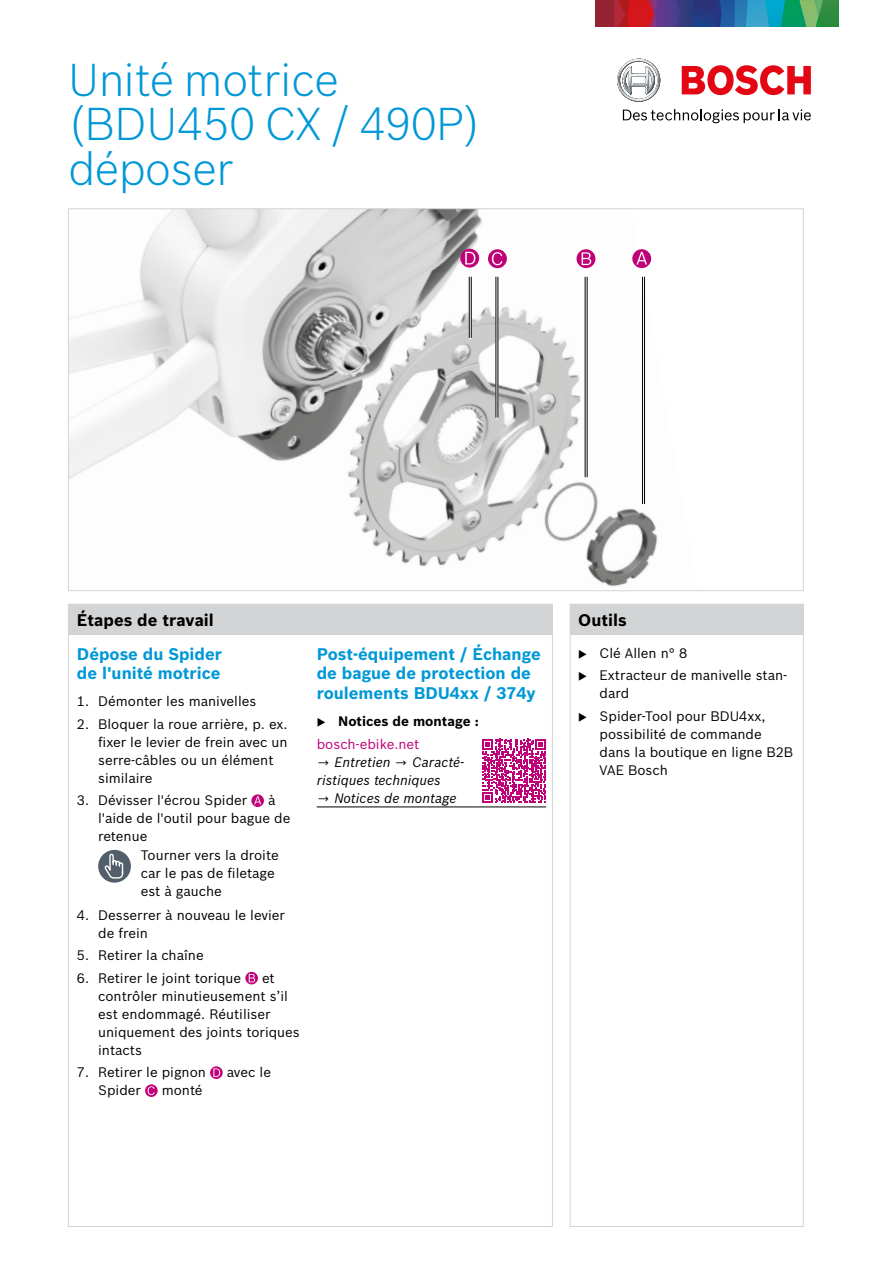
<style>
.page{position:relative;width:893px;height:1263px;background:#fff}
.page>*{position:absolute;margin:0;border:0;box-sizing:border-box;transform-origin:0 0}
.t1{font:300 45px/44.5px "Bosch Sans";color:#0098d7}
.t2{font:700 16.5px/19.5px "Bosch Sans";color:#0098d7}
.t3{font:700 16.5px "Bosch Sans";color:#000}
.t4{font:13.5px/18px "Bosch Sans";color:#000}
.t5{font:italic 13.5px/18px "Bosch Sans";color:#000}
.t6{font:700 13.5px "Bosch Sans";color:#000}
.t7{font:13.5px "Bosch Sans";color:#bf0078}
.s1{font-style:normal}
</style>
<div class="page">
<svg style="left:595px;top:0;width:243px;height:27px;background:#505f72"></svg>
<svg style="left:617px;top:59px;width:43px;height:43px"></svg>
<svg style="left:623px;top:109px;width:188px;height:14px"></svg>
<svg style="left:682px;top:65px;width:129px;height:30px"></svg>
<img style="left:70px;top:210px;width:588px;height:377px">
<svg style="left:632px;top:249px;width:19px;height:19px"></svg>
<svg style="left:636px;top:252px;width:11px;height:12px"></svg>
<svg style="left:577px;top:249px;width:18px;height:19px"></svg>
<svg style="left:582px;top:252px;width:9px;height:13px"></svg>
<svg style="left:488px;top:249px;width:19px;height:19px"></svg>
<svg style="left:492px;top:252px;width:10px;height:13px"></svg>
<svg style="left:460px;top:249px;width:19px;height:19px"></svg>
<svg style="left:465px;top:252px;width:10px;height:12px"></svg>
<div style="left:68px;top:604px;width:484px;height:31px;background:#d3d4d6"></div>
<div style="left:570px;top:604px;width:234px;height:31px;background:#d3d4d6"></div>
<hr style="left:642px;top:277px;width:3px;height:227px;background:#fff">
<hr style="left:644px;top:277px;width:1px;height:227px;background:#000">
<hr style="left:642px;top:277px;width:1px;height:227px;background:#000">
<hr style="left:585px;top:277px;width:3px;height:200px;background:#fff">
<hr style="left:587px;top:277px;width:1px;height:200px;background:#000">
<hr style="left:585px;top:277px;width:1px;height:200px;background:#000">
<hr style="left:495px;top:277px;width:3px;height:140px;background:#fff">
<hr style="left:497px;top:277px;width:1px;height:140px;background:#000">
<hr style="left:495px;top:277px;width:1px;height:140px;background:#000">
<hr style="left:469px;top:277px;width:3px;height:61px;background:#fff">
<hr style="left:471px;top:277px;width:1px;height:61px;background:#000">
<hr style="left:469px;top:277px;width:1px;height:61px;background:#000">
<svg style="left:251px;top:794px;width:13px;height:13px"></svg>
<svg style="left:254px;top:796px;width:7px;height:8px"></svg>
<div style="left:98px;top:850px;width:33px;height:33px;background:#525f6b;border-radius:50%"></div>
<svg style="left:104px;top:853px;width:20px;height:26px"></svg>
<svg style="left:245px;top:972px;width:13px;height:12px"></svg>
<svg style="left:249px;top:974px;width:6px;height:8px"></svg>
<svg style="left:210px;top:1066px;width:13px;height:13px"></svg>
<svg style="left:213px;top:1068px;width:7px;height:9px"></svg>
<svg style="left:145px;top:1084px;width:13px;height:13px"></svg>
<svg style="left:148px;top:1086px;width:7px;height:9px"></svg>
<hr style="left:317px;top:807px;width:157px;height:1px;background:#000">
<hr style="left:474px;top:807px;width:72px;height:1px;background:#000">
<svg style="left:482px;top:739px;width:64px;height:64px"></svg>
<h1 class="t1" style="left:68px;top:54px;width:413px">Unité motrice (BDU450 CX / 490P) déposer</h1>
<p class="t3" style="left:77px;top:607px;width:138px">Étapes de travail</p>
<p class="t3" style="left:578px;top:607px;width:50px">Outils</p>
<p class="t2" style="left:77px;top:643px;width:147px">Dépose du Spider de l'unité motrice</p>
<p class="t4" style="left:77px;top:691px;width:181px">1. Démonter les manivelles</p>
<p class="t4" style="left:98px;top:714px;width:191px;text-indent:-21px">2. Bloquer la roue arrière, p. ex. fixer le levier de frein avec un serre-câbles ou un élément similaire</p>
<p class="t4" style="left:77px;top:790px;width:172px">3. Dévisser l'écrou Spider</p>
<p class="t2" style="left:317px;top:643px;width:226px">Post-équipement / Échange de bague de protection de roulements BDU4xx / 374y</p>
<p class="t6" style="left:338px;top:711px;width:142px">Notices de montage :</p>
<p class="t7" style="left:317px;top:734px;width:104px">bosch-ebike.net</p>
<p class="t5" style="left:317px;top:752px;width:149px"><span class="s1">→</span> Entretien <span class="s1">→</span> Caracté&shy;ristiques techniques</p>
<p class="t5" style="left:317px;top:788px;width:141px"><span class="s1">→</span> Notices de montage</p>
<p class="t4" style="left:600px;top:640px;width:189px;line-height:22.5px">Clé Allen n° 8<br>Extracteur de manivelle stan-</p>
<p class="t4" style="left:600px;top:681px;width:167px;line-height:22.5px">dard<br>Spider-Tool pour BDU4xx,</p>
<p class="t4" style="left:600px;top:724px;width:195px">possibilité de commande dans la boutique en ligne B2B<br>VAE Bosch</p>
<p class="t4" style="left:98px;top:790px;width:194px;text-indent:170px">à l'aide de l'outil pour bague de retenue</p>
<p class="t4" style="left:141px;top:845px;width:139px">Tourner vers la droite car le pas de filetage est à gauche</p>
<p class="t4" style="left:98px;top:905px;width:188px;text-indent:-21px">4. Desserrer à nouveau le levier de frein</p>
<p class="t4" style="left:77px;top:945px;width:128px">5. Retirer la chaîne</p>
<p class="t4" style="left:77px;top:968px;width:166px">6. Retirer le joint torique</p>
<p class="t4" style="left:98px;top:968px;width:203px;text-indent:164px">et contrôler minutieusement s’il est endommagé. Réutiliser uniquement des joints toriques intacts</p>
<p class="t4" style="left:77px;top:1062px;width:131px">7. Retirer le pignon</p>
<p class="t4" style="left:227px;top:1062px;width:46px">avec le</p>
<p class="t4" style="left:98px;top:1080px;width:44px">Spider</p>
<p class="t4" style="left:162px;top:1080px;width:42px">monté</p>
</div>
